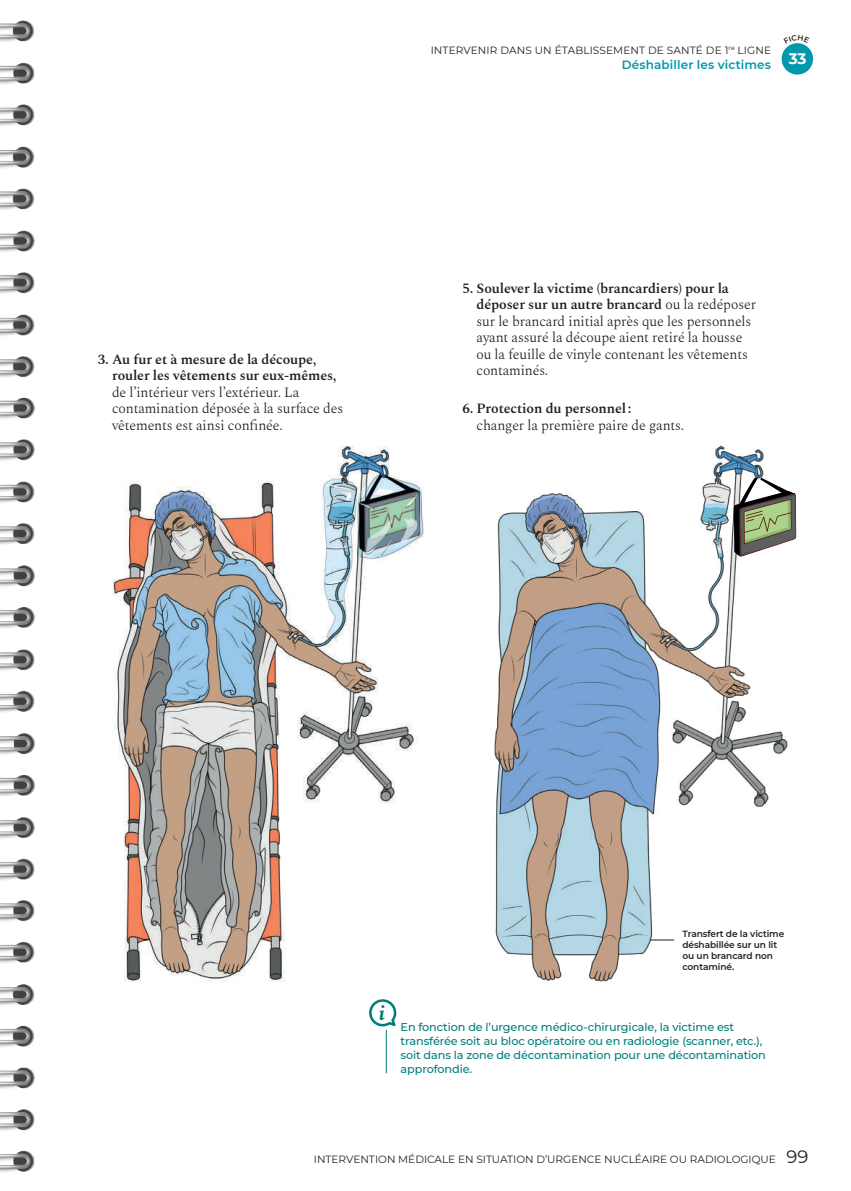
<style>
.page{position:relative;width:851px;height:1191px;background:#fff}
.page>*{position:absolute;margin:0;border:0;box-sizing:border-box;transform-origin:0 0}
.t1{font:italic 700 20.7px "Spectral";color:#007e7a}
.t2{font:700 15.15px "Montserrat";color:#fff}
.t3{font:300 13.95px/16.5px "Spectral";letter-spacing:-.01em;color:#231f20}
.t4{font:600 13.95px/16.5px "Spectral";letter-spacing:-.01em;color:#231f20}
.t5{font:600 12px "Montserrat";letter-spacing:.01em;color:#0098aa}
.t6{font:500 11.25px/14.2px "Montserrat";letter-spacing:-.01em;color:#007e7a}
.t7{font:10.5px "Montserrat";color:#231f20}
.t8{font:600 9px/10.8px "Montserrat";letter-spacing:-.01em;color:#231f20}
.s1{font-weight:600}
.s2{font-size:18px}
</style>
<div class="page">
<img style="left:112px;top:445px;width:312px;height:537px">
<img style="left:494px;top:445px;width:303px;height:537px">
<svg style="left:733px;top:477px;width:63px;height:80px"></svg>
<svg style="left:369px;top:999px;width:27px;height:27px"></svg>
<hr style="left:386px;top:1030px;width:1px;height:43px;background:#007e7a">
<div style="left:781px;top:43px;width:31px;height:32px;background:#0098aa;border-radius:50%"></div>
<img style="left:0;top:20px;width:34px;height:1027px">
<img style="left:0;top:1067px;width:34px;height:105px">
<p class="t4" style="left:112px;top:350px;width:226px;text-indent:-14px">3. Au fur et à mesure de la découpe, rouler les vêtements sur eux-mêmes,</p>
<p class="t3" style="left:112px;top:383px;width:233px">de l’intérieur vers l’extérieur. La contamination déposée à la surface des vêtements est ainsi confinée.</p>
<p class="t7" style="left:430px;top:43px;width:342px">INTERVENIR DANS UN ÉTABLISSEMENT DE SANTÉ DE 1<sup>re</sup> LIGNE</p>
<p class="t5" style="left:621px;top:56px;width:151px">Déshabiller les victimes</p>
<p class="t2" style="left:788px;top:48px;width:19px">33</p>
<p class="t3" style="left:476px;top:279px;width:281px;text-indent:-14px"><span class="s1">5. Soulever la victime (brancardiers) pour la déposer sur un autre brancard</span> ou la redéposer sur le brancard initial après que les personnels ayant assuré la découpe aient retiré la housse ou la feuille de vinyle contenant les vêtements contaminés.</p>
<p class="t4" style="left:462px;top:399px;width:170px">6. Protection du personnel :</p>
<p class="t3" style="left:476px;top:416px;width:209px">changer la première paire de gants.</p>
<h1 class="t1" style="left:378px;top:997px;width:8px">i</h1>
<p class="t8" style="left:682px;top:928px;width:103px">Transfert de la victime déshabillée sur un lit ou un brancard non contaminé.</p>
<p class="t6" style="left:400px;top:1019px;width:367px">En fonction de l’urgence médico-chirurgicale, la victime est transférée soit au bloc opératoire ou en radiologie (scanner, etc.), soit dans la zone de décontamination pour une décontamination approfondie.</p>
<p class="t7" style="left:314px;top:1152px;width:496px">INTERVENTION MÉDICALE EN SITUATION D’URGENCE NUCLÉAIRE OU RADIOLOGIQUE <span class="s2">99</span></p>
</div>
